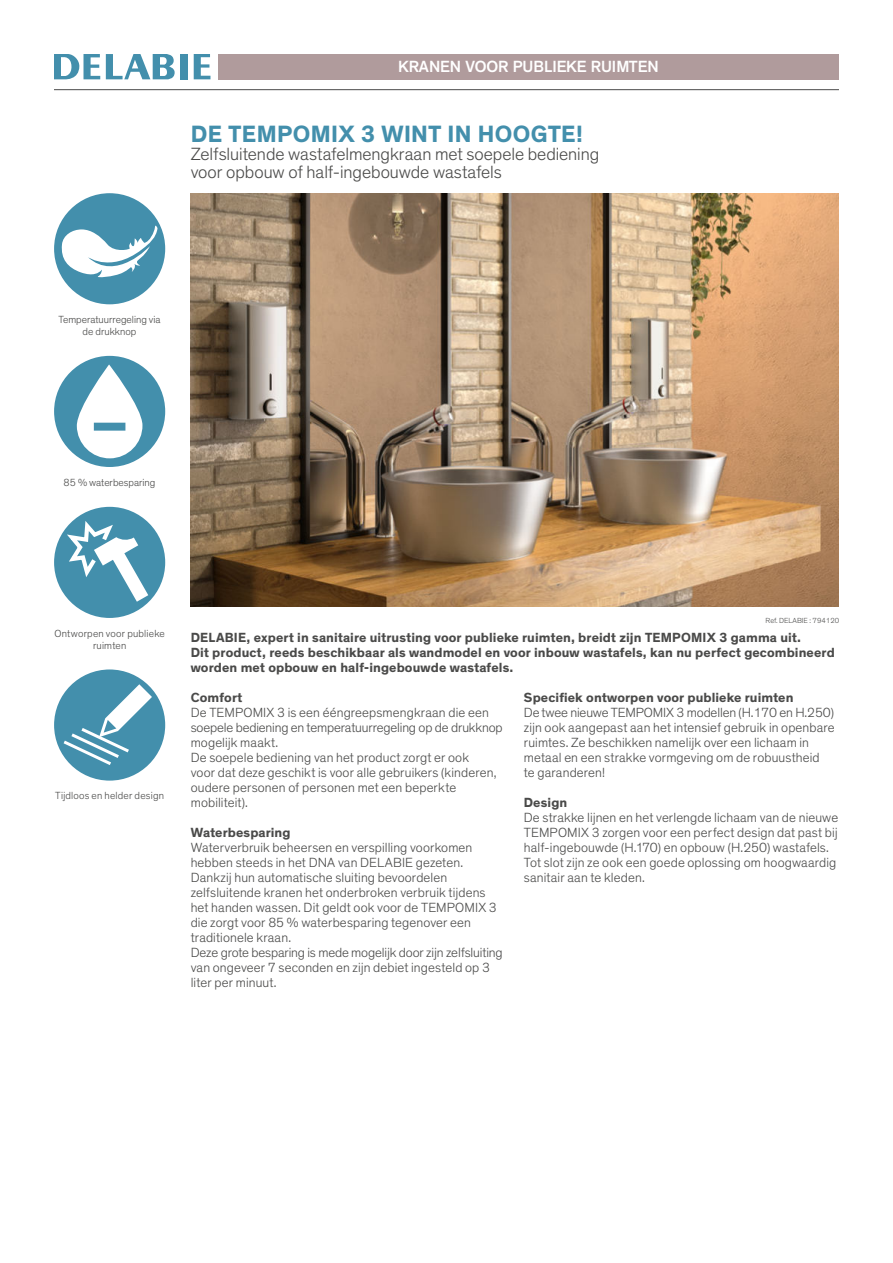
<style>
.page{position:relative;width:893px;height:1263px;background:#fff}
.page>*{position:absolute;margin:0;border:0;box-sizing:border-box;transform-origin:0 0}
.t1{font:700 24px "Theinhardt";letter-spacing:.015em;color:#438fac}
.t2{font:300 18px/18px "Theinhardt";color:#4a4a49}
.t3{font:500 16.5px "Theinhardt";color:#fff}
.t4{font:300 13.5px/15px "Theinhardt";letter-spacing:.01em;color:#4a4a49}
.t5{font:700 13.5px/15px "Theinhardt";letter-spacing:.01em;color:#4a4a49}
.t6{font:300 10.5px/12px "Theinhardt";letter-spacing:.02em;color:#4a4a49;text-align:center}
.t7{font:300 10.5px/12px "Theinhardt";color:#4a4a49;text-align:center}
.t8{font:300 7.5px "Theinhardt";color:#4a4a49}
</style>
<div class="page">
<hr style="left:54px;top:89px;width:785px;height:1px;background:#4a4a49">
<svg style="left:54px;top:54px;width:46px;height:25px"></svg>
<svg style="left:106px;top:54px;width:69px;height:25px"></svg>
<div style="left:180px;top:54px;width:7px;height:25px;background:#438fac"></div>
<svg style="left:194px;top:54px;width:16px;height:25px"></svg>
<div style="left:218px;top:54px;width:621px;height:25px;background:#b09b9c"></div>
<img style="left:191px;top:193px;width:648px;height:413px">
<div style="left:54px;top:507px;width:111px;height:111px;background:#438fac;border-radius:50%"></div>
<svg style="left:62px;top:516px;width:86px;height:86px"></svg>
<div style="left:54px;top:193px;width:111px;height:111px;background:#438fac;border-radius:50%"></div>
<svg style="left:60px;top:223px;width:97px;height:60px"></svg>
<div style="left:54px;top:669px;width:111px;height:112px;background:#438fac;border-radius:50%"></div>
<svg style="left:60px;top:684px;width:92px;height:84px"></svg>
<div style="left:54px;top:356px;width:111px;height:111px;background:#438fac;border-radius:50%"></div>
<svg style="left:77px;top:364px;width:66px;height:94px"></svg>
<p class="t3" style="left:398px;top:57px;width:262px">KRANEN VOOR PUBLIEKE RUIMTEN</p>
<h1 class="t1" style="left:191px;top:125px;width:393px">DE TEMPOMIX 3 WINT IN HOOGTE!</h1>
<h2 class="t2" style="left:191px;top:146px;width:410px">Zelfsluitende wastafelmengkraan met soepele bediening voor opbouw of half-ingebouwde wastafels</h2>
<p class="t7" style="left:59px;top:314px;width:103px">Temperatuurregeling via de drukknop</p>
<p class="t7" style="left:64px;top:477px;width:93px">85 % waterbesparing</p>
<p class="t6" style="left:55px;top:628px;width:112px">Ontworpen voor publieke ruimten</p>
<p class="t6" style="left:55px;top:790px;width:110px">Tĳdloos en helder design</p>
<p class="t8" style="left:766px;top:617px;width:75px">Ref. DELABIE : 794120</p>
<p class="t5" style="left:191px;top:631px;width:646px">DELABIE, expert in sanitaire uitrusting voor publieke ruimten, breidt zĳn TEMPOMIX 3 gamma uit.<br>Dit product, reeds beschikbaar als wandmodel en voor inbouw wastafels, kan nu perfect gecombineerd worden met opbouw en half-ingebouwde wastafels.</p>
<p class="t5" style="left:191px;top:691px;width:53px">Comfort</p>
<p class="t4" style="left:191px;top:706px;width:313px">De TEMPOMIX 3 is een ééngreepsmengkraan die een soepele bediening en temperatuurregeling op de drukknop mogelĳk maakt.<br>De soepele bediening van het product zorgt er ook<br>voor dat deze geschikt is voor alle gebruikers (kinderen, oudere personen of personen met een beperkte mobiliteit).</p>
<p class="t5" style="left:191px;top:826px;width:101px">Waterbesparing</p>
<p class="t4" style="left:191px;top:841px;width:313px">Waterverbruik beheersen en verspilling voorkomen hebben steeds in het DNA van DELABIE gezeten.<br>Dankzĳ hun automatische sluiting bevoordelen zelfsluitende kranen het onderbroken verbruik tĳdens het handen wassen. Dit geldt ook voor de TEMPOMIX 3 die zorgt voor 85 % waterbesparing tegenover een traditionele kraan.<br>Deze grote besparing is mede mogelĳk door zĳn zelfsluiting van ongeveer 7 seconden en zĳn debiet ingesteld op 3 liter per minuut.</p>
<p class="t5" style="left:524px;top:691px;width:271px">Specifiek ontworpen voor publieke ruimten</p>
<p class="t4" style="left:524px;top:706px;width:312px">De twee nieuwe TEMPOMIX 3 modellen (H.170 en H.250) zĳn ook aangepast aan het intensief gebruik in openbare ruimtes. Ze beschikken namelĳk over een lichaam in metaal en een strakke vormgeving om de robuustheid<br>te garanderen!</p>
<p class="t5" style="left:524px;top:796px;width:45px">Design</p>
<p class="t4" style="left:524px;top:811px;width:316px">De strakke lĳnen en het verlengde lichaam van de nieuwe TEMPOMIX 3 zorgen voor een perfect design dat past bĳ half-ingebouwde (H.170) en opbouw (H.250) wastafels.<br>Tot slot zĳn ze ook een goede oplossing om hoogwaardig sanitair aan te kleden.</p>
</div>
